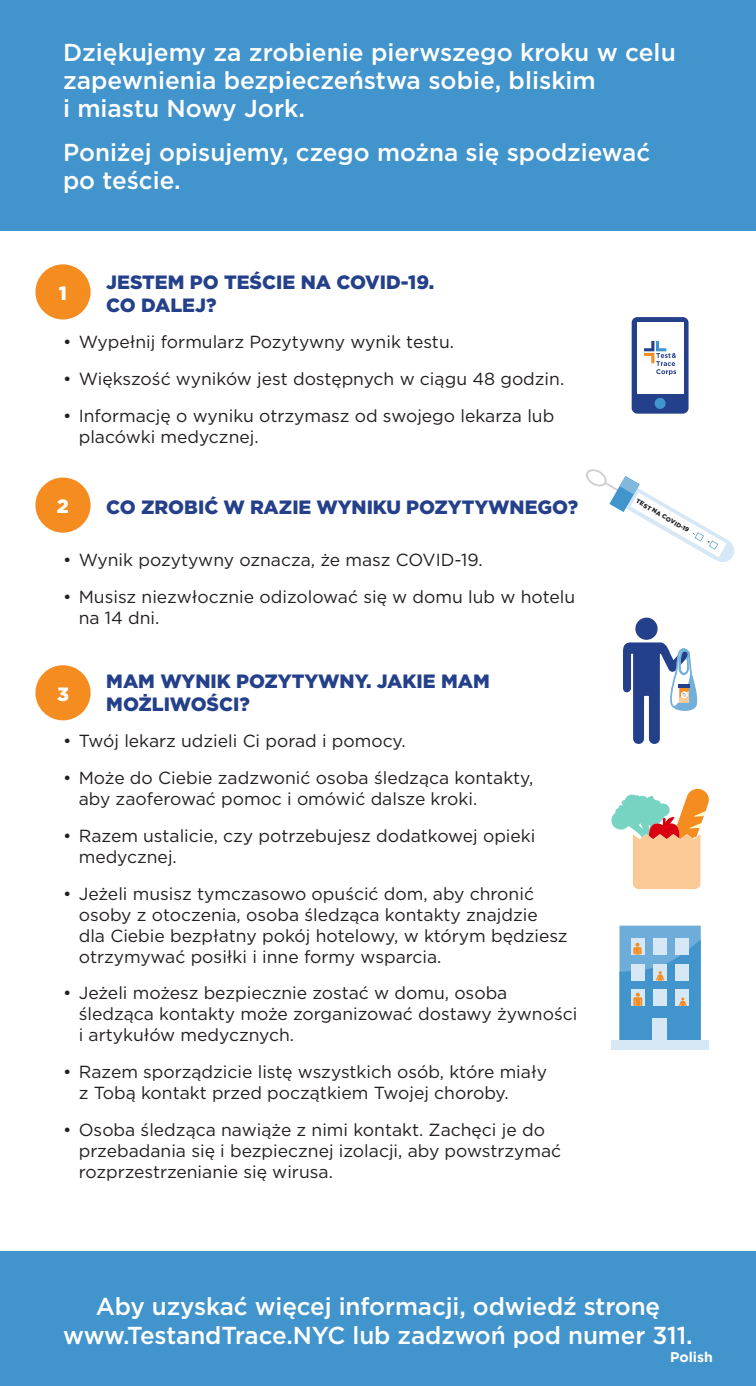
<style>
.page{position:relative;width:756px;height:1386px;background:#fff}
.page>*{position:absolute;margin:0;border:0;box-sizing:border-box;transform-origin:0 0}
.t1{font:500 24.5px/28px "Gotham";color:#fff}
.t2{font:900 19.25px/23.1px "Gotham";color:#24408a}
.t3{font:900 19.25px "Gotham";color:#fff}
.t4{font:17.5px/21px "Gotham";color:#231f20}
.t5{font:700 14px "Gotham";color:#fff}
.t6{font:900 6.12px "Gotham";color:#231f20}
</style>
<div class="page">
<div style="left:0;top:0;width:756px;height:230px;background:#4294cc"></div>
<div style="left:0;top:1252px;width:756px;height:134px;background:#4294cc"></div>
<div style="left:35px;top:264px;width:56px;height:55px;background:#f58c1f;border-radius:50%"></div>
<div style="left:35px;top:478px;width:56px;height:55px;background:#f58c1f;border-radius:50%"></div>
<div style="left:35px;top:665px;width:56px;height:55px;background:#f58c1f;border-radius:50%"></div>
<div style="left:611px;top:1040px;width:98px;height:10px;background:#d6e8f5"></div>
<svg style="left:619px;top:926px;width:82px;height:114px;background:#75aed4"></svg>
<svg style="left:611px;top:788px;width:98px;height:101px"></svg>
<svg style="left:586px;top:469px;width:148px;height:93px"></svg>
<div style="left:632px;top:317px;width:57px;height:97px;background:#24408a;border-radius:6px"></div>
<div style="left:637px;top:322px;width:46px;height:72px;background:#fff"></div>
<div style="left:655px;top:398px;width:11px;height:11px;background:#4294cc;border-radius:50%"></div>
<svg style="left:644px;top:341px;width:32px;height:34px"></svg>
<div style="left:635px;top:618px;width:23px;height:22px;background:#24408a;border-radius:50%"></div>
<svg style="left:623px;top:642px;width:75px;height:102px"></svg>
<p class="t1" style="left:63px;top:38px;width:614px">Dziękujemy za zrobienie pierwszego kroku w celu zapewnienia bezpieczeństwa sobie, bliskim<br>i miastu Nowy Jork.</p>
<p class="t1" style="left:63px;top:138px;width:589px">Poniżej opisujemy, czego można się spodziewać po teście.</p>
<h1 class="t2" style="left:106px;top:270px;width:330px">JESTEM PO TEŚCIE NA COVID-19.<br>CO DALEJ?</h1>
<p class="t4" style="left:63px;top:331px;width:393px">• Wypełnij formularz Pozytywny wynik testu.</p>
<p class="t4" style="left:63px;top:368px;width:503px">• Większość wyników jest dostępnych w ciągu 48 godzin.</p>
<p class="t4" style="left:79px;top:405px;width:477px;text-indent:-16px">• Informację o wyniku otrzymasz od swojego lekarza lub placówki medycznej.</p>
<h1 class="t3" style="left:59px;top:280px;width:10px">1</h1>
<h1 class="t2" style="left:106px;top:495px;width:474px">CO ZROBIĆ W RAZIE WYNIKU POZYTYWNEGO?</h1>
<p class="t4" style="left:63px;top:549px;width:421px">• Wynik pozytywny oznacza, że masz COVID-19.</p>
<p class="t4" style="left:79px;top:586px;width:498px;text-indent:-16px">• Musisz niezwłocznie odizolować się w domu lub w hotelu na 14 dni.</p>
<h1 class="t3" style="left:57px;top:493px;width:14px">2</h1>
<h1 class="t2" style="left:106px;top:669px;width:385px">MAM WYNIK POZYTYWNY. JAKIE MAM<br>MOŻLIWOŚCI?</h1>
<p class="t4" style="left:63px;top:730px;width:344px">• Twój lekarz udzieli Ci porad i pomocy.</p>
<p class="t4" style="left:79px;top:767px;width:456px;text-indent:-16px">• Może do Ciebie zadzwonić osoba śledząca kontakty, aby zaoferować pomoc i omówić dalsze kroki.</p>
<p class="t4" style="left:79px;top:825px;width:458px;text-indent:-16px">• Razem ustalicie, czy potrzebujesz dodatkowej opieki medycznej.</p>
<p class="t4" style="left:79px;top:883px;width:490px;text-indent:-16px">• Jeżeli musisz tymczasowo opuścić dom, aby chronić osoby z otoczenia, osoba śledząca kontakty znajdzie dla Ciebie bezpłatny pokój hotelowy, w którym będziesz otrzymywać posiłki i inne formy wsparcia.</p>
<p class="t4" style="left:79px;top:982px;width:500px;text-indent:-16px">• Jeżeli możesz bezpiecznie zostać w domu, osoba śledząca kontakty może zorganizować dostawy żywności i artykułów medycznych.</p>
<p class="t4" style="left:79px;top:1061px;width:470px;text-indent:-16px">• Razem sporządzicie listę wszystkich osób, które miały z Tobą kontakt przed początkiem Twojej choroby.</p>
<p class="t4" style="left:79px;top:1119px;width:484px;text-indent:-16px">• Osoba śledząca nawiąże z nimi kontakt. Zachęci je do przebadania się i bezpiecznej izolacji, aby powstrzymać rozprzestrzenianie się wirusa.</p>
<h1 class="t3" style="left:57px;top:680px;width:13px">3</h1>
<p class="t6" style="left:638px;top:497px;width:62px;rotate:30deg">TEST NA COVID-19</p>
<h1 class="t1" style="left:63px;top:1291px;width:631px;line-height:29.4px;text-align:center">Aby uzyskać więcej informacji, odwiedź stronę www.TestandTrace.NYC lub zadzwoń pod numer 311.</h1>
<h1 class="t5" style="left:670px;top:1349px;width:44px">Polish</h1>
</div>
